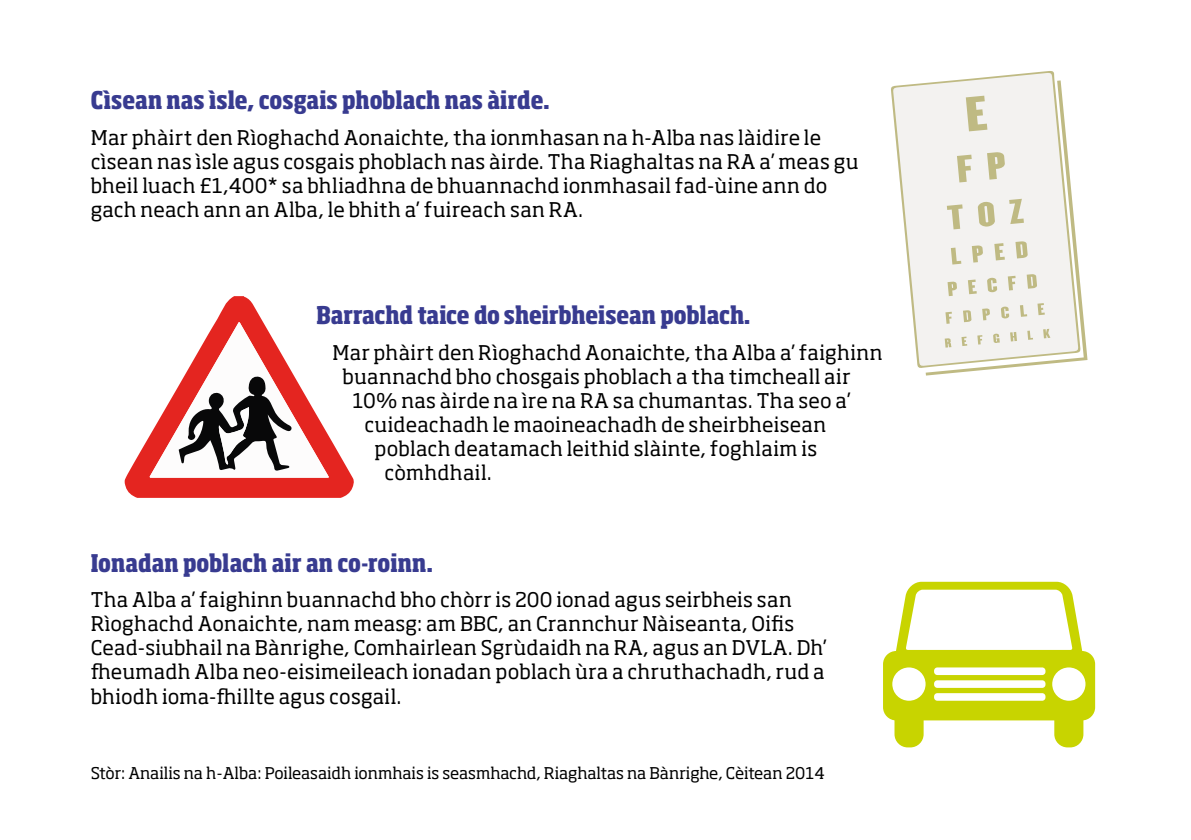
<style>
.page{position:relative;width:1191px;height:840px;background:#fff}
.page>*{position:absolute;margin:0;border:0;box-sizing:border-box;transform-origin:0 0}
.t1{font:800 condensed 24px "Soho Std";color:#383b90}
.t2{font:20px/24px "Soho Std";letter-spacing:.015em;color:#000}
.t3{font:16px "Soho Std";letter-spacing:-.005em;color:#000}
</style>
<div class="page">
<svg style="left:124px;top:296px;width:230px;height:201px"></svg>
<svg style="left:149px;top:322px;width:180px;height:155px"></svg>
<div style="left:883px;top:650px;width:212px;height:70px;background:#c8d400;border-radius:13px"></div>
<div style="left:894px;top:700px;width:29px;height:47px;background:#c8d400;border-radius:13px"></div>
<div style="left:1054px;top:700px;width:29px;height:47px;background:#c8d400;border-radius:13px"></div>
<div style="left:934px;top:667px;width:111px;height:7px;background:#fff;border-radius:3px"></div>
<div style="left:934px;top:680px;width:111px;height:7px;background:#fff;border-radius:3px"></div>
<svg style="left:934px;top:692px;width:111px;height:8px"></svg>
<div style="left:892px;top:667px;width:33px;height:33px;background:#fff;border-radius:50%"></div>
<div style="left:1052px;top:667px;width:33px;height:33px;background:#fff;border-radius:50%"></div>
<svg style="left:894px;top:581px;width:189px;height:71px"></svg>
<svg style="left:925px;top:283px;width:162px;height:92px"></svg>
<svg style="left:891px;top:71px;width:189px;height:297px;fill:#f3f2f0"></svg>
<svg style="left:965px;top:96px;width:22px;height:35px"></svg>
<svg style="left:957px;top:154px;width:14px;height:28px"></svg>
<svg style="left:987px;top:152px;width:18px;height:27px"></svg>
<svg style="left:946px;top:204px;width:16px;height:25px"></svg>
<svg style="left:977px;top:201px;width:18px;height:26px"></svg>
<svg style="left:1009px;top:199px;width:15px;height:25px"></svg>
<svg style="left:950px;top:247px;width:11px;height:17px"></svg>
<svg style="left:971px;top:245px;width:12px;height:17px"></svg>
<svg style="left:994px;top:243px;width:10px;height:17px"></svg>
<svg style="left:1015px;top:241px;width:12px;height:17px"></svg>
<svg style="left:947px;top:281px;width:10px;height:15px"></svg>
<svg style="left:968px;top:279px;width:8px;height:15px"></svg>
<svg style="left:987px;top:277px;width:10px;height:15px"></svg>
<svg style="left:1007px;top:275px;width:8px;height:15px"></svg>
<svg style="left:1026px;top:274px;width:11px;height:14px"></svg>
<svg style="left:945px;top:311px;width:7px;height:12px"></svg>
<svg style="left:963px;top:310px;width:8px;height:12px"></svg>
<svg style="left:982px;top:308px;width:8px;height:12px"></svg>
<svg style="left:1000px;top:306px;width:9px;height:12px"></svg>
<svg style="left:1020px;top:305px;width:7px;height:11px"></svg>
<svg style="left:1037px;top:303px;width:7px;height:12px"></svg>
<svg style="left:944px;top:338px;width:7px;height:9px"></svg>
<svg style="left:961px;top:336px;width:6px;height:10px"></svg>
<svg style="left:977px;top:335px;width:5px;height:9px"></svg>
<svg style="left:993px;top:333px;width:6px;height:10px"></svg>
<svg style="left:1010px;top:332px;width:7px;height:9px"></svg>
<svg style="left:1027px;top:330px;width:6px;height:9px"></svg>
<svg style="left:1043px;top:328px;width:7px;height:10px"></svg>
<p class="t1" style="left:91px;top:85px;width:460px">Cìsean nas ìsle, cosgais phoblach nas àirde.</p>
<p class="t2" style="left:91px;top:125px;width:769px">Mar phàirt den Rìoghachd Aonaichte, tha ionmhasan na h-Alba nas làidire le cìsean nas ìsle agus cosgais phoblach nas àirde. Tha Riaghaltas na RA a’ meas gu bheil luach £1,400* sa bhliadhna de bhuannachd ionmhasail fad-ùine ann do gach neach ann an Alba, le bhith a’ fuireach san RA.</p>
<p class="t1" style="left:316px;top:300px;width:435px">Barrachd taice do sheirbheisean poblach.</p>
<p class="t2" style="left:332px;top:340px;width:551px">Mar phàirt den Rìoghachd Aonaichte, tha Alba a’ faighinn</p>
<p class="t2" style="left:342px;top:364px;width:509px">buannachd bho chosgais phoblach a tha timcheall air</p>
<p class="t2" style="left:352px;top:388px;width:499px">10% nas àirde na ìre na RA sa chumantas. Tha seo a’</p>
<p class="t2" style="left:364px;top:412px;width:463px">cuideachadh le maoineachadh de sheirbheisean</p>
<p class="t2" style="left:374px;top:436px;width:444px">poblach deatamach leithid slàinte, foghlaim is</p>
<p class="t2" style="left:384px;top:460px;width:109px">còmhdhail.</p>
<p class="t1" style="left:91px;top:547px;width:343px">Ionadan poblach air an co-roinn.</p>
<p class="t2" style="left:91px;top:587px;width:737px">Tha Alba a’ faighinn buannachd bho chòrr is 200 ionad agus seirbheis san Rìoghachd Aonaichte, nam measg: am BBC, an Crannchur Nàiseanta, Oifis Cead-siubhail na Bànrighe, Comhairlean Sgrùdaidh na RA, agus an DVLA. Dh’ fheumadh Alba neo-eisimeileach ionadan poblach ùra a chruthachadh, rud a bhiodh ioma-fhillte agus cosgail.</p>
<p class="t3" style="left:91px;top:762px;width:735px">Stòr: Anailis na h-Alba: Poileasaidh ionmhais is seasmhachd, Riaghaltas na Bànrighe, Cèitean 2014</p>
</div>
